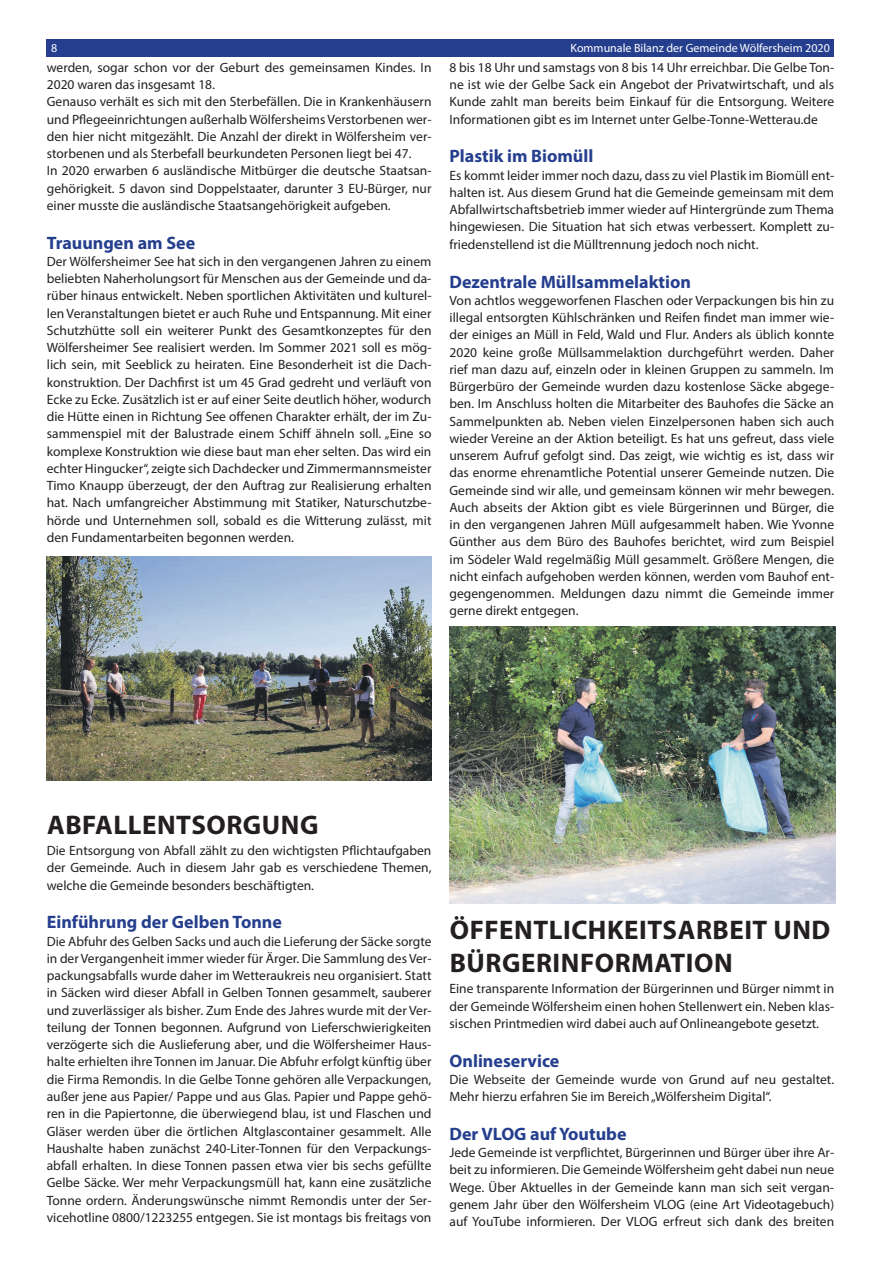
<style>
.page{position:relative;width:881px;height:1263px;background:#fff}
.page>*{position:absolute;margin:0;border:0;box-sizing:border-box;transform-origin:0 0}
.t1{font:700 27px/32.4px "Myriad Pro";letter-spacing:.02em;color:#231f20}
.t2{font:700 18px "Myriad Pro";color:#253f8e}
.t3{font:13.5px/17.2px "Myriad Pro";color:#231f20;text-align:justify}
.t4{font:12px "Myriad Pro";color:#fff}
</style>
<div class="page">
<div style="left:47px;top:39px;width:786px;height:17px;background:#253f8e"></div>
<img style="left:47px;top:556px;width:384px;height:224px">
<img style="left:449px;top:626px;width:385px;height:278px">
<p class="t4" style="left:51px;top:41px;width:8px">8</p>
<p class="t4" style="left:570px;top:41px;width:261px">Kommunale Bilanz der Gemeinde Wölfersheim 2020</p>
<p class="t3" style="left:47px;top:58px;width:386px;text-align:left">werden, sogar schon vor der Geburt des gemeinsamen Kindes. In 2020 waren das insgesamt 18.<br>Genauso verhält es sich mit den Sterbefällen. Die in Krankenhäusern und Pflegeeinrichtungen außerhalb Wölfersheims Verstorbenen wer&shy;den hier nicht mitgezählt. Die Anzahl der direkt in Wölfersheim ver&shy;storbenen und als Sterbefall beurkundeten Personen liegt bei 47.<br>In 2020 erwarben 6 ausländische Mitbürger die deutsche Staatsan&shy;gehörigkeit. 5 davon sind Doppelstaater, darunter 3 EU-Bürger, nur einer musste die ausländische Staatsangehörigkeit aufgeben.</p>
<h2 class="t2" style="left:47px;top:231px;width:150px">Trauungen am See</h2>
<p class="t3" style="left:47px;top:253px;width:386px">Der Wölfersheimer See hat sich in den vergangenen Jahren zu einem beliebten Naherholungsort für Menschen aus der Gemeinde und da&shy;rüber hinaus entwickelt. Neben sportlichen Aktivitäten und kulturel&shy;len Veranstaltungen bietet er auch Ruhe und Entspannung. Mit einer Schutzhütte soll ein weiterer Punkt des Gesamtkonzeptes für den Wölfersheimer See realisiert werden. Im Sommer 2021 soll es mög&shy;lich sein, mit Seeblick zu heiraten. Eine Besonderheit ist die Dach&shy;konstruktion. Der Dachfirst ist um 45 Grad gedreht und verläuft von Ecke zu Ecke. Zusätzlich ist er auf einer Seite deutlich höher, wodurch die Hütte einen in Richtung See offenen Charakter erhält, der im Zu&shy;sammenspiel mit der Balustrade einem Schiff ähneln soll. „Eine so komplexe Konstruktion wie diese baut man eher selten. Das wird ein echter Hingucker“, zeigte sich Dachdecker und Zimmermannsmeister Timo Knaupp überzeugt, der den Auftrag zur Realisierung erhalten hat. Nach umfangreicher Abstimmung mit Statiker, Naturschutzbe&shy;hörde und Unternehmen soll, sobald es die Witterung zulässt, mit den Fundamentarbeiten begonnen werden.</p>
<p class="t3" style="left:449px;top:58px;width:386px">8 bis 18 Uhr und samstags von 8 bis 14 Uhr erreichbar. Die Gelbe Ton&shy;ne ist wie der Gelbe Sack ein Angebot der Privatwirtschaft, und als Kunde zahlt man bereits beim Einkauf für die Entsorgung. Weitere Informationen gibt es im Internet unter Gelbe-Tonne-Wetterau.de</p>
<h2 class="t2" style="left:449px;top:145px;width:145px">Plastik im Biomüll</h2>
<p class="t3" style="left:449px;top:166px;width:386px">Es kommt leider immer noch dazu, dass zu viel Plastik im Biomüll ent&shy;halten ist. Aus diesem Grund hat die Gemeinde gemeinsam mit dem Abfallwirtschaftsbetrieb immer wieder auf Hintergründe zum Thema hingewiesen. Die Situation hat sich etwas verbessert. Komplett zu&shy;friedenstellend ist die Mülltrennung jedoch noch nicht.</p>
<h2 class="t2" style="left:449px;top:270px;width:243px">Dezentrale Müllsammelaktion</h2>
<p class="t3" style="left:449px;top:291px;width:386px">Von achtlos weggeworfenen Flaschen oder Verpackungen bis hin zu illegal entsorgten Kühlschränken und Reifen findet man immer wie&shy;der einiges an Müll in Feld, Wald und Flur. Anders als üblich konnte 2020 keine große Müllsammelaktion durchgeführt werden. Daher rief man dazu auf, einzeln oder in kleinen Gruppen zu sammeln. Im Bürgerbüro der Gemeinde wurden dazu kostenlose Säcke abgege&shy;ben. Im Anschluss holten die Mitarbeiter des Bauhofes die Säcke an Sammelpunkten ab. Neben vielen Einzelpersonen haben sich auch wieder Vereine an der Aktion beteiligt. Es hat uns gefreut, dass viele unserem Aufruf gefolgt sind. Das zeigt, wie wichtig es ist, dass wir das enorme ehrenamtliche Potential unserer Gemeinde nutzen. Die Gemeinde sind wir alle, und gemeinsam können wir mehr bewegen.<br>Auch abseits der Aktion gibt es viele Bürgerinnen und Bürger, die in den vergangenen Jahren Müll aufgesammelt haben. Wie Yvonne Günther aus dem Büro des Bauhofes berichtet, wird zum Beispiel im Södeler Wald regelmäßig Müll gesammelt. Größere Mengen, die nicht einfach aufgehoben werden können, werden vom Bauhof ent&shy;gegengenommen. Meldungen dazu nimmt die Gemeinde immer gerne direkt entgegen.</p>
<h1 class="t1" style="left:47px;top:807px;width:273px">ABFALLENTSORGUNG</h1>
<p class="t3" style="left:47px;top:842px;width:386px">Die Entsorgung von Abfall zählt zu den wichtigsten Pflichtaufgaben der Gemeinde. Auch in diesem Jahr gab es verschiedene Themen, welche die Gemeinde besonders beschäftigten.</p>
<h2 class="t2" style="left:47px;top:911px;width:237px">Einführung der Gelben Tonne</h2>
<p class="t3" style="left:47px;top:932px;width:386px">Die Abfuhr des Gelben Sacks und auch die Lieferung der Säcke sorgte in der Vergangenheit immer wieder für Ärger. Die Sammlung des Ver&shy;packungsabfalls wurde daher im Wetteraukreis neu organisiert. Statt in Säcken wird dieser Abfall in Gelben Tonnen gesammelt, sauberer und zuverlässiger als bisher. Zum Ende des Jahres wurde mit der Ver&shy;teilung der Tonnen begonnen. Aufgrund von Lieferschwierigkeiten verzögerte sich die Auslieferung aber, und die Wölfersheimer Haus&shy;halte erhielten ihre Tonnen im Januar. Die Abfuhr erfolgt künftig über die Firma Remondis. In die Gelbe Tonne gehören alle Verpackungen, außer jene aus Papier/ Pappe und aus Glas. Papier und Pappe gehö&shy;ren in die Papiertonne, die überwiegend blau, ist und Flaschen und Gläser werden über die örtlichen Altglascontainer gesammelt. Alle Haushalte haben zunächst 240-Liter-Tonnen für den Verpackungs&shy;abfall erhalten. In diese Tonnen passen etwa vier bis sechs gefüllte Gelbe Säcke. Wer mehr Verpackungsmüll hat, kann eine zusätzliche Tonne ordern. Änderungswünsche nimmt Remondis unter der Ser&shy;vicehotline 0800/1223255 entgegen. Sie ist montags bis freitags von</p>
<h1 class="t1" style="left:449px;top:913px;width:382px">ÖFFENTLICHKEITSARBEIT UND<br>BÜRGERINFORMATION</h1>
<p class="t3" style="left:449px;top:980px;width:386px">Eine transparente Information der Bürgerinnen und Bürger nimmt in der Gemeinde Wölfersheim einen hohen Stellenwert ein. Neben klas&shy;sischen Printmedien wird dabei auch auf Onlineangebote gesetzt.</p>
<h2 class="t2" style="left:449px;top:1049px;width:111px">Onlineservice</h2>
<p class="t3" style="left:449px;top:1070px;width:386px">Die Webseite der Gemeinde wurde von Grund auf neu gestaltet.<br>Mehr hierzu erfahren Sie im Bereich „Wölfersheim Digital“.</p>
<h2 class="t2" style="left:449px;top:1122px;width:178px">Der VLOG auf Youtube</h2>
<p class="t3" style="left:449px;top:1144px;width:386px">Jede Gemeinde ist verpflichtet, Bürgerinnen und Bürger über ihre Ar&shy;beit zu informieren. Die Gemeinde Wölfersheim geht dabei nun neue Wege. Über Aktuelles in der Gemeinde kann man sich seit vergan&shy;genem Jahr über den Wölfersheim VLOG (eine Art Videotagebuch) auf YouTube informieren. Der VLOG erfreut sich dank des breiten</p>
</div>
